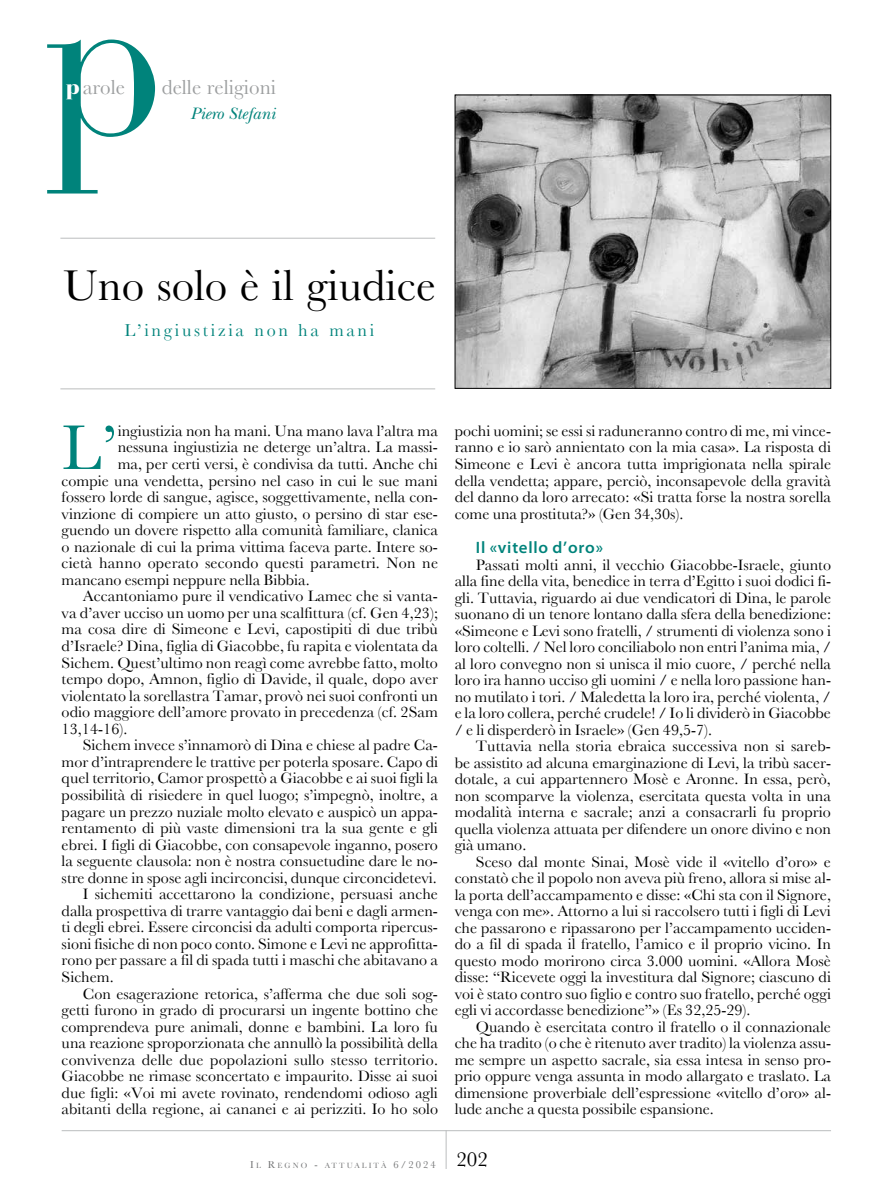
<style>
.page{position:relative;width:893px;height:1191px;background:#fff}
.page>*{position:absolute;margin:0;border:0;box-sizing:border-box;transform-origin:0 0}
.t1{font:219.3px "Bauer Bodoni Std";color:#00837b}
.t2{font:65.55px "Baskerville";color:#00837b}
.t3{font:45px "Baskerville";color:#000}
.t4{font:21px "Baskerville";color:#9c9e9f}
.t5{font:18px "Baskerville";letter-spacing:.15em;color:#00837b}
.t6{font:italic 17.25px "New Baskerville Std";color:#00837b}
.t7{font:600 semi-expanded 16.5px "Myriad Pro";letter-spacing:.05em;color:#00837b;scale:.95 1}
.t8{font:15.75px/16.5px "Baskerville";color:#000;text-align:justify}
.t9{font:7.8px "Baskerville";letter-spacing:.265em;color:#707172}
.s1{font-family:"Bauer Bodoni Std";font-weight:900;color:#fff}
.s2{font-size:10.5px}
</style>
<div class="page">
<hr style="left:60px;top:238px;width:375px;height:1px;background:#bbbdbe">
<img style="left:457px;top:97px;width:372px;height:289px">
<div style="left:455px;top:95px;width:376px;height:293px;border:1px solid #000"></div>
<hr style="left:60px;top:388px;width:375px;height:1px;background:#bbbdbe">
<hr style="left:62px;top:1130px;width:769px;height:1px;background:#bbbdbe">
<hr style="left:446px;top:1130px;width:1px;height:39px;background:#bbbdbe">
<h1 class="t1" style="left:45px;top:-72px;width:123px">p</h1>
<h3 class="t4" style="left:66px;top:75px;width:61px"><span class="s1">p</span>arole</h3>
<h3 class="t4" style="left:162px;top:75px;width:116px">delle religioni</h3>
<p class="t6" style="left:190px;top:103px;width:87px">Piero Stefani</p>
<h3 class="t3" style="left:63px;top:259px;width:374px">Uno solo è il giudice</h3>
<p class="t5" style="left:125px;top:319px;width:251px">L’ingiustizia non ha mani</p>
<h2 class="t2" style="left:62px;top:409px;width:58px">L’</h2>
<p class="t8" style="left:118px;top:422px;width:322px">ingiustizia non ha mani. Una mano lava l’altra ma</p>
<p class="t8" style="left:118px;top:439px;width:322px">nessuna ingiustizia ne deterge un’altra. La massi-</p>
<p class="t8" style="left:118px;top:455px;width:322px">ma, per certi versi, è condivisa da tutti. Anche chi</p>
<p class="t8" style="left:62px;top:472px;width:378px">compie una vendetta, persino nel caso in cui le sue mani</p>
<p class="t8" style="left:62px;top:488px;width:378px">fossero lorde di sangue, agisce, soggettivamente, nella con-</p>
<p class="t8" style="left:62px;top:505px;width:378px">vinzione di compiere un atto giusto, o persino di star ese-</p>
<p class="t8" style="left:62px;top:521px;width:378px">guendo un dovere rispetto alla comunità familiare, clanica</p>
<p class="t8" style="left:62px;top:538px;width:378px">o nazionale di cui la prima vittima faceva parte. Intere so-</p>
<p class="t8" style="left:62px;top:555px;width:378px">cietà hanno operato secondo questi parametri. Non ne</p>
<p class="t8" style="left:62px;top:571px;width:250px">mancano esempi neppure nella Bibbia.</p>
<p class="t8" style="left:83px;top:588px;width:357px">Accantoniamo pure il vendicativo Lamec che si vanta-</p>
<p class="t8" style="left:62px;top:604px;width:378px">va d’aver ucciso un uomo per una scalfittura (cf. Gen 4,23);</p>
<p class="t8" style="left:62px;top:621px;width:378px">ma cosa dire di Simeone e Levi, capostipiti di due tribù</p>
<p class="t8" style="left:62px;top:637px;width:378px">d’Israele? Dina, figlia di Giacobbe, fu rapita e violentata da</p>
<p class="t8" style="left:62px;top:654px;width:378px">Sichem. Quest’ultimo non reagì come avrebbe fatto, molto</p>
<p class="t8" style="left:62px;top:670px;width:378px">tempo dopo, Amnon, figlio di Davide, il quale, dopo aver</p>
<p class="t8" style="left:62px;top:687px;width:378px">violentato la sorellastra Tamar, provò nei suoi confronti un</p>
<p class="t8" style="left:62px;top:703px;width:378px">odio maggiore dell’amore provato in precedenza (cf. 2Sam</p>
<p class="t8" style="left:62px;top:720px;width:67px">13,14-16).</p>
<p class="t8" style="left:83px;top:737px;width:357px">Sichem invece s’innamorò di Dina e chiese al padre Ca-</p>
<p class="t8" style="left:62px;top:753px;width:378px">mor d’intraprendere le trattive per poterla sposare. Capo di</p>
<p class="t8" style="left:62px;top:770px;width:378px">quel territorio, Camor prospettò a Giacobbe e ai suoi figli la</p>
<p class="t8" style="left:62px;top:786px;width:378px">possibilità di risiedere in quel luogo; s’impegnò, inoltre, a</p>
<p class="t8" style="left:62px;top:803px;width:378px">pagare un prezzo nuziale molto elevato e auspicò un appa-</p>
<p class="t8" style="left:62px;top:819px;width:378px">rentamento di più vaste dimensioni tra la sua gente e gli</p>
<p class="t8" style="left:62px;top:836px;width:378px">ebrei. I figli di Giacobbe, con consapevole inganno, posero</p>
<p class="t8" style="left:62px;top:852px;width:378px">la seguente clausola: non è nostra consuetudine dare le no-</p>
<p class="t8" style="left:62px;top:869px;width:377px">stre donne in spose agli incirconcisi, dunque circoncidetevi.</p>
<p class="t8" style="left:83px;top:885px;width:357px">I sichemiti accettarono la condizione, persuasi anche</p>
<p class="t8" style="left:62px;top:902px;width:378px">dalla prospettiva di trarre vantaggio dai beni e dagli armen-</p>
<p class="t8" style="left:62px;top:919px;width:378px">ti degli ebrei. Essere circoncisi da adulti comporta ripercus-</p>
<p class="t8" style="left:62px;top:935px;width:378px">sioni fisiche di non poco conto. Simone e Levi ne approfitta-</p>
<p class="t8" style="left:62px;top:952px;width:378px">rono per passare a fil di spada tutti i maschi che abitavano a</p>
<p class="t8" style="left:62px;top:968px;width:54px">Sichem.</p>
<p class="t8" style="left:83px;top:985px;width:357px">Con esagerazione retorica, s’afferma che due soli sog-</p>
<p class="t8" style="left:62px;top:1001px;width:378px">getti furono in grado di procurarsi un ingente bottino che</p>
<p class="t8" style="left:62px;top:1018px;width:378px">comprendeva pure animali, donne e bambini. La loro fu</p>
<p class="t8" style="left:62px;top:1034px;width:378px">una reazione sproporzionata che annullò la possibilità della</p>
<p class="t8" style="left:62px;top:1051px;width:378px">convivenza delle due popolazioni sullo stesso territorio.</p>
<p class="t8" style="left:62px;top:1067px;width:378px">Giacobbe ne rimase sconcertato e impaurito. Disse ai suoi</p>
<p class="t8" style="left:62px;top:1084px;width:378px">due figli: «Voi mi avete rovinato, rendendomi odioso agli</p>
<p class="t8" style="left:62px;top:1100px;width:378px">abitanti della regione, ai cananei e ai perizziti. Io ho solo</p>
<p class="t8" style="left:455px;top:422px;width:378px">pochi uomini; se essi si raduneranno contro di me, mi vince&shy;ranno e io sarò annientato con la mia casa». La risposta di Simeone e Levi è ancora tutta imprigionata nella spirale della vendetta; appare, perciò, inconsapevole della gravità del danno da loro arrecato: «Si tratta forse la nostra sorella come una prostituta?» (Gen 34,30s).</p>
<p class="t7" style="left:476px;top:538px;width:135px">Il «vitello d’oro»</p>
<p class="t8" style="left:455px;top:556px;width:378px;text-indent:21px">Passati molti anni, il vecchio Giacobbe-Israele, giunto alla fine della vita, benedice in terra d’Egitto i suoi dodici fi&shy;gli. Tuttavia, riguardo ai due vendicatori di Dina, le parole suonano di un tenore lontano dalla sfera della benedizione: «Simeone e Levi sono fratelli, / strumenti di violenza sono i loro coltelli. / Nel loro conciliabolo non entri l’anima mia, / al loro convegno non si unisca il mio cuore, / perché nella loro ira hanno ucciso gli uomini / e nella loro passione han&shy;no mutilato i tori. / Maledetta la loro ira, perché violenta, / e la loro collera, perché crudele! / Io li dividerò in Giacobbe / e li disperderò in Israele» (Gen 49,5-7).</p>
<p class="t8" style="left:455px;top:737px;width:378px;text-indent:21px">Tuttavia nella storia ebraica successiva non si sareb&shy;be assistito ad alcuna emarginazione di Levi, la tribù sacer&shy;dotale, a cui appartennero Mosè e Aronne. In essa, però, non scomparve la violenza, esercitata questa volta in una modalità interna e sacrale; anzi a consacrarli fu proprio quella violenza attuata per difendere un onore divino e non già umano.</p>
<p class="t8" style="left:455px;top:853px;width:378px;text-indent:21px">Sceso dal monte Sinai, Mosè vide il «vitello d’oro» e constatò che il popolo non aveva più freno, allora si mise al&shy;la porta dell’accampamento e disse: «Chi sta con il Signore, venga con me». Attorno a lui si raccolsero tutti i figli di Levi che passarono e ripassarono per l’accampamento ucciden&shy;do a fil di spada il fratello, l’amico e il proprio vicino. In questo modo morirono circa 3.000 uomini. «Allora Mosè disse: “Ricevete oggi la investitura dal Signore; ciascuno di voi è stato contro suo figlio e contro suo fratello, perché oggi egli vi accordasse benedizione”» (Es 32,25-29).</p>
<p class="t8" style="left:455px;top:1018px;width:378px;text-indent:21px">Quando è esercitata contro il fratello o il connazionale che ha tradito (o che è ritenuto aver tradito) la violenza assu&shy;me sempre un aspetto sacrale, sia essa intesa in senso pro&shy;prio oppure venga assunta in modo allargato e traslato. La dimensione proverbiale dell’espressione «vitello d’oro» al&shy;lude anche a questa possibile espansione.</p>
<p class="t9" style="left:250px;top:1160px;width:239px"><span class="s2">I</span>L <span class="s2">R</span>EGNO <span class="s2">-</span> ATT UALITÀ <span class="s2">6/2024</span> <sup>202</sup></p>
</div>
